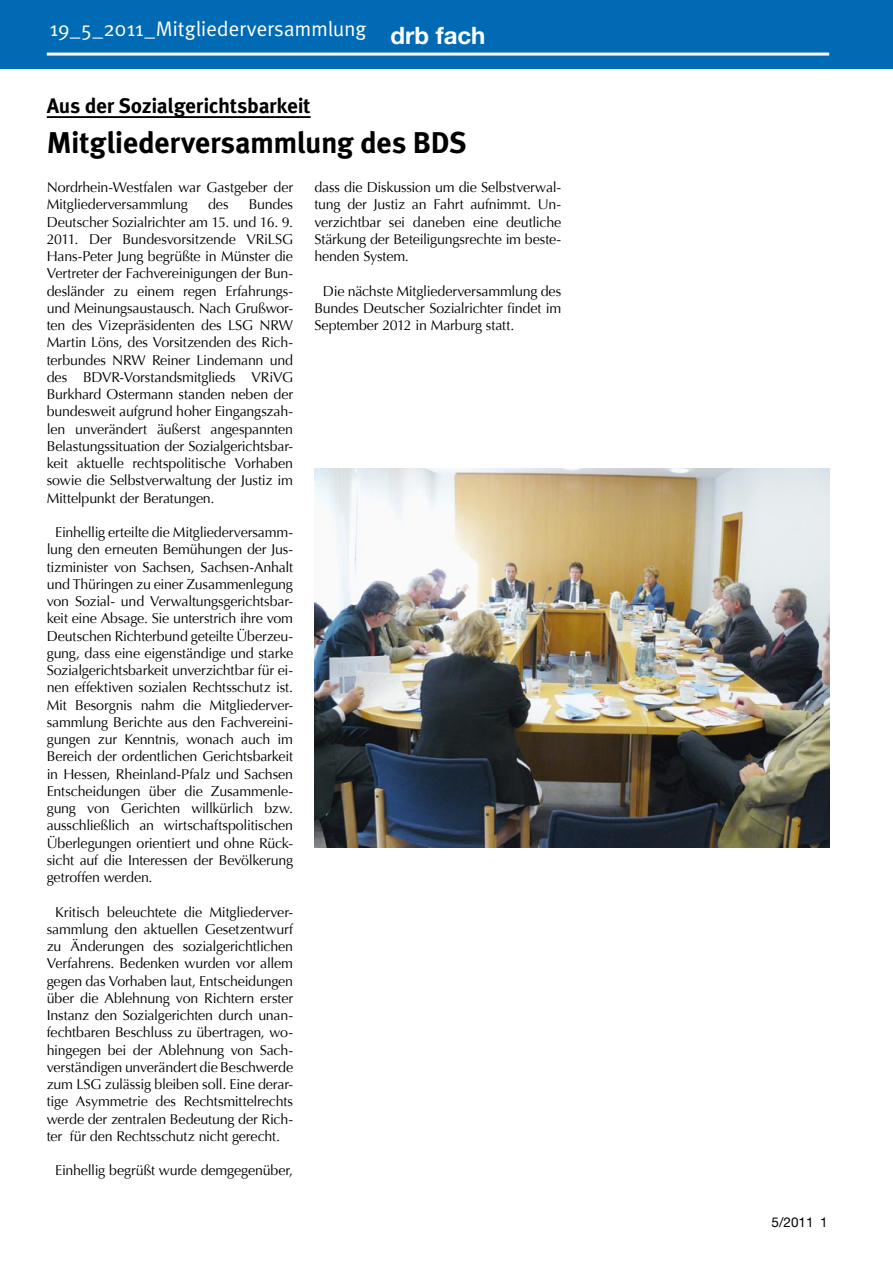
<style>
.page{position:relative;width:893px;height:1263px;background:#fff}
.page>*{position:absolute;margin:0;border:0;box-sizing:border-box;transform-origin:0 0}
._2__Überschrift{font:700 30px "Meta Pro";letter-spacing:-.015em;color:#000}
.Thema{font:700 24px "Helvetica Neue";color:#fff}
._6__Bildunterschrift{font:21px "Meta Pro";letter-spacing:-.02em;color:#fff}
._1__Dachzeile{font:700 21px "Meta Pro";letter-spacing:-.015em;color:#000}
._4__Fließtext_mit_Ei{font:14.25px/17.2px "Optima";letter-spacing:-.01em;color:#000;text-align:justify}
._3__Fließtext_ohne_E{font:14.25px/17.2px "Optima";letter-spacing:-.01em;color:#000}
.t1{font:13.5px "Helvetica Neue";color:#000}
</style>
<div class="page">
<div style="left:0;top:0;width:893px;height:68px;background:#006bb4"></div>
<hr style="left:47px;top:53px;width:782px;height:3px;background:#fff">
<hr style="left:47px;top:116px;width:264px;height:2px;background:#000">
<img style="left:314px;top:468px;width:515px;height:380px">
<p class="_6__Bildunterschrift" style="left:50px;top:15px;width:318px">19_5_2011_Mitgliederversammlung</p>
<p class="Thema" style="left:390px;top:21px;width:97px">drb fach</p>
<p class="_1__Dachzeile" style="left:47px;top:92px;width:265px">Aus der Sozialgerichtsbarkeit</p>
<p class="_2__Überschrift" style="left:47px;top:123px;width:421px">Mitgliederversammlung des BDS</p>
<p class="_3__Fließtext_ohne_E" style="left:47px;top:179px;width:248px">Nordrhein-Westfalen war Gastgeber der<br>Mitgliederversammlung</p>
<p class="_3__Fließtext_ohne_E" style="left:47px;top:196px;width:248px;text-align:justify;text-indent:202px">Bundes Deutscher Sozialrichter am 15. und 16. 9.<br>2011. Der Bundesvorsitzende VRiLSG Hans-Peter Jung begrüßte in Münster die Vertreter der Fachvereinigungen der Bun&shy;desländer zu einem regen Erfahrungs&shy;und Meinungsaustausch. Nach Grußwor&shy;ten des Vizepräsidenten des LSG NRW Martin Löns, des Vorsitzenden des Rich&shy;terbundes NRW Reiner Lindemann und des BDVR-Vorstandsmitglieds VRiVG Burkhard Ostermann standen neben der bundesweit aufgrund hoher Eingangszah&shy;len unverändert äußerst angespannten Belastungssituation der Sozialgerichtsbar&shy;keit aktuelle rechtspolitische Vorhaben sowie die Selbstverwaltung der Justiz im Mittelpunkt der Beratungen.</p>
<p class="_4__Fließtext_mit_Ei" style="left:47px;top:524px;width:248px;text-indent:9px">Einhellig erteilte die Mitgliederversamm&shy;lung den erneuten Bemühungen der Jus&shy;tizminister von Sachsen, Sachsen-Anhalt und Thüringen zu einer Zusammenlegung von Sozial- und Verwaltungsgerichtsbar&shy;keit eine Absage. Sie unterstrich ihre vom Deutschen Richterbund geteilte Überzeu&shy;gung, dass eine eigenständige und starke Sozialgerichtsbarkeit unverzichtbar für ei&shy;nen effektiven sozialen Rechtsschutz ist.<br>Mit Besorgnis nahm die Mitgliederver&shy;sammlung Berichte aus den Fachvereini&shy;gungen zur Kenntnis, wonach auch im Bereich der ordentlichen Gerichtsbarkeit in Hessen, Rheinland-Pfalz und Sachsen Entscheidungen über die Zusammenle&shy;gung von Gerichten willkürlich bzw. ausschließlich an wirtschaftspolitischen Überlegungen orientiert und ohne Rück&shy;sicht auf die Interessen der Bevölkerung getroffen werden.</p>
<p class="_4__Fließtext_mit_Ei" style="left:47px;top:903px;width:248px;text-indent:9px">Kritisch beleuchtete die Mitgliederver&shy;sammlung den aktuellen Gesetzentwurf zu Änderungen des sozialgerichtlichen Verfahrens. Bedenken wurden vor allem gegen das Vorhaben laut, Entscheidungen über die Ablehnung von Richtern erster Instanz den Sozialgerichten durch unan&shy;fechtbaren Beschluss zu übertragen, wo&shy;hingegen bei der Ablehnung von Sach&shy;verständigen unverändert die Beschwerde zum LSG zulässig bleiben soll. Eine derar&shy;tige Asymmetrie des Rechtsmittelrechts werde der zentralen Bedeutung der Rich&shy;ter für den Rechtsschutz nicht gerecht.</p>
<p class="_4__Fließtext_mit_Ei" style="left:55px;top:1162px;width:239px">Einhellig begrüßt wurde demgegenüber,</p>
<p class="_3__Fließtext_ohne_E" style="left:208px;top:196px;width:22px">des</p>
<p class="_4__Fließtext_mit_Ei" style="left:314px;top:179px;width:248px">dass die Diskussion um die Selbstverwal&shy;tung der Justiz an Fahrt aufnimmt. Un&shy;verzichtbar sei daneben eine deutliche Stärkung der Beteiligungsrechte im beste&shy;henden System.</p>
<p class="_4__Fließtext_mit_Ei" style="left:314px;top:282px;width:248px;text-indent:9px">Die nächste Mitgliederversammlung des Bundes Deutscher Sozialrichter findet im September 2012 in Marburg statt.</p>
<p class="t1" style="left:772px;top:1214px;width:57px">5/2011 1</p>
</div>
